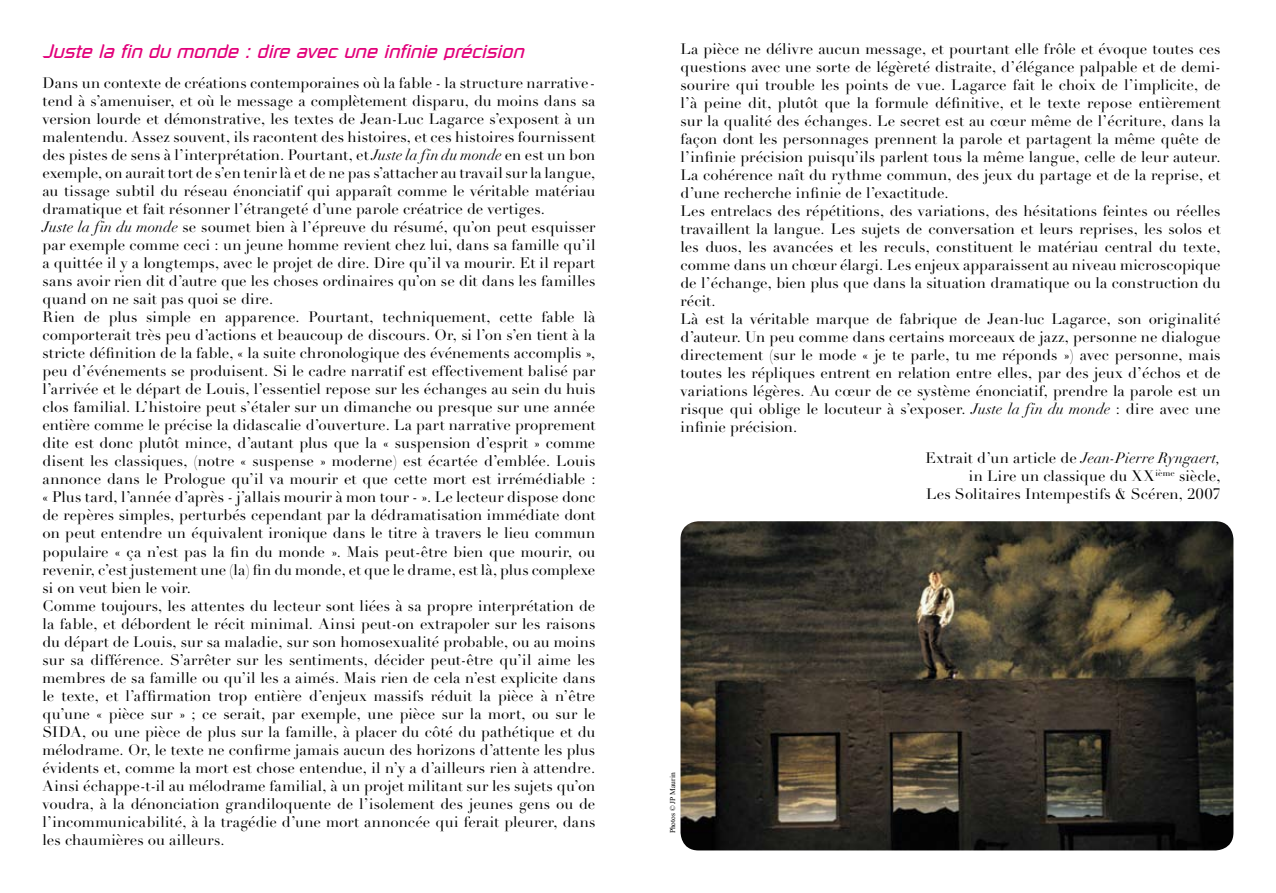
<style>
.page{position:relative;width:1276px;height:893px;background:#fff}
.page>*{position:absolute;margin:0;border:0;box-sizing:border-box;transform-origin:0 0}
.t1{font:italic 19.5px "Russell Square";letter-spacing:-.01em;color:#e2007a}
.t2{font:15px/18px "Didot LH";letter-spacing:.005em;color:#000}
.t3{font:7.5px "Times New Roman";color:#000}
.s1{font-style:italic}
</style>
<div class="page">
<img style="left:680px;top:521px;width:553px;height:329px">
<h1 class="t1" style="left:43px;top:39px;width:482px">Juste la fin du monde : dire avec une infinie précision</h1>
<p class="t2" style="left:43px;top:75px;width:554px">Dans un contexte de créations contemporaines où la fable - la structure narrative&shy;tend à s’amenuiser, et où le message a complètement disparu, du moins dans sa version lourde et démonstrative, les textes de Jean-Luc Lagarce s’exposent à un malentendu. Assez souvent, ils racontent des histoires, et ces histoires fournissent des pistes de sens à l’interprétation. Pourtant, et <span class="s1">Juste la fin du monde</span> en est un bon exemple, on aurait tort de s’en tenir là et de ne pas s’attacher au travail sur la langue, au tissage subtil du réseau énonciatif qui apparaît comme le véritable matériau dramatique et fait résonner l’étrangeté d’une parole créatrice de vertiges.<br><span class="s1">Juste la fin du monde</span> se soumet bien à l’épreuve du résumé, qu’on peut esquisser par exemple comme ceci : un jeune homme revient chez lui, dans sa famille qu’il a quittée il y a longtemps, avec le projet de dire. Dire qu’il va mourir. Et il repart sans avoir rien dit d’autre que les choses ordinaires qu’on se dit dans les familles quand on ne sait pas quoi se dire.<br>Rien de plus simple en apparence. Pourtant, techniquement, cette fable là comporterait très peu d’actions et beaucoup de discours. Or, si l’on s’en tient à la stricte définition de la fable, « la suite chronologique des événements accomplis », peu d’événements se produisent. Si le cadre narratif est effectivement balisé par l’arrivée et le départ de Louis, l’essentiel repose sur les échanges au sein du huis clos familial. L’histoire peut s’étaler sur un dimanche ou presque sur une année entière comme le précise la didascalie d’ouverture. La part narrative proprement dite est donc plutôt mince, d’autant plus que la « suspension d’esprit » comme disent les classiques, (notre « suspense » moderne) est écartée d’emblée. Louis annonce dans le Prologue qu’il va mourir et que cette mort est irrémédiable : « Plus tard, l’année d’après - j’allais mourir à mon tour - ». Le lecteur dispose donc de repères simples, perturbés cependant par la dédramatisation immédiate dont on peut entendre un équivalent ironique dans le titre à travers le lieu commun populaire « ça n’est pas la fin du monde ». Mais peut-être bien que mourir, ou revenir, c’est justement une (la) fin du monde, et que le drame, est là, plus complexe si on veut bien le voir.<br>Comme toujours, les attentes du lecteur sont liées à sa propre interprétation de la fable, et débordent le récit minimal. Ainsi peut-on extrapoler sur les raisons du départ de Louis, sur sa maladie, sur son homosexualité probable, ou au moins sur sa différence. S’arrêter sur les sentiments, décider peut-être qu’il aime les membres de sa famille ou qu’il les a aimés. Mais rien de cela n’est explicite dans le texte, et l’affirmation trop entière d’enjeux massifs réduit la pièce à n’être qu’une « pièce sur » ; ce serait, par exemple, une pièce sur la mort, ou sur le SIDA, ou une pièce de plus sur la famille, à placer du côté du pathétique et du mélodrame. Or, le texte ne confirme jamais aucun des horizons d’attente les plus évidents et, comme la mort est chose entendue, il n’y a d’ailleurs rien à attendre.<br>Ainsi échappe-t-il au mélodrame familial, à un projet militant sur les sujets qu’on voudra, à la dénonciation grandiloquente de l’isolement des jeunes gens ou de l’incommunicabilité, à la tragédie d’une mort annoncée qui ferait pleurer, dans les chaumières ou ailleurs.</p>
<p class="t2" style="left:680px;top:40px;width:542px">La pièce ne délivre aucun message, et pourtant elle frôle et évoque toutes ces questions avec une sorte de légèreté distraite, d’élégance palpable et de demi&shy;sourire qui trouble les points de vue. Lagarce fait le choix de l’implicite, de l’à peine dit, plutôt que la formule définitive, et le texte repose entièrement sur la qualité des échanges. Le secret est au cœur même de l’écriture, dans la façon dont les personnages prennent la parole et partagent la même quête de l’infinie précision puisqu’ils parlent tous la même langue, celle de leur auteur.<br>La cohérence naît du rythme commun, des jeux du partage et de la reprise, et d’une recherche infinie de l’exactitude.<br>Les entrelacs des répétitions, des variations, des hésitations feintes ou réelles travaillent la langue. Les sujets de conversation et leurs reprises, les solos et les duos, les avancées et les reculs, constituent le matériau central du texte, comme dans un chœur élargi. Les enjeux apparaissent au niveau microscopique de l’échange, bien plus que dans la situation dramatique ou la construction du récit.<br>Là est la véritable marque de fabrique de Jean-luc Lagarce, son originalité d’auteur. Un peu comme dans certains morceaux de jazz, personne ne dialogue directement (sur le mode « je te parle, tu me réponds ») avec personne, mais toutes les répliques entrent en relation entre elles, par des jeux d’échos et de variations légères. Au cœur de ce système énonciatif, prendre la parole est un risque qui oblige le locuteur à s’exposer. <span class="s1">Juste la fin du monde</span> : dire avec une infinie précision.</p>
<p class="t2" style="left:925px;top:449px;width:297px;text-align:right">Extrait d’un article de <span class="s1">Jean-Pierre Ryngaert, </span>in Lire un classique du XX<sup>ième</sup> siècle,<br>Les Solitaires Intempestifs &amp; Scéren, 2007</p>
<p class="t3" style="left:668px;top:833px;width:62px;rotate:-90deg">Photos © JP Maurin</p>
</div>
